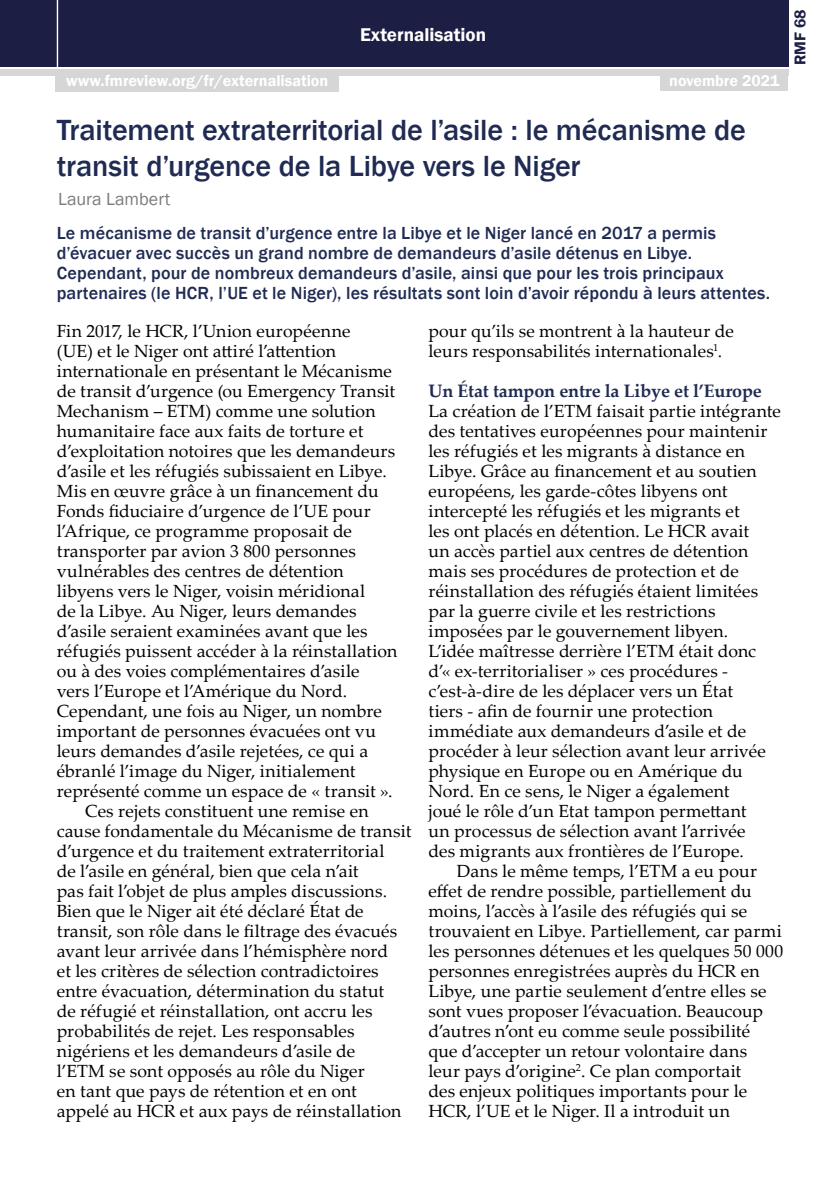
<style>
.page{position:relative;width:840px;height:1191px;background:#fff}
.page>*{position:absolute;margin:0;border:0;box-sizing:border-box;transform-origin:0 0}
.t1{font:500 30px/36px "Franklin Gothic";letter-spacing:-.005em;color:#202b53}
.t2{font:600 19px "Franklin Gothic";color:#fff}
.t3{font:500 18px/20px "Franklin Gothic";letter-spacing:.01em;color:#202b53}
.t4{font:700 18px "Palatino Linotype";letter-spacing:-.01em;color:#202b53}
.t5{font:18px "Franklin Gothic";color:#7c7c7c}
.t6{font:17.6px/20px "Palatino Linotype";letter-spacing:.005em;color:#000}
.t7{font:600 16px "Franklin Gothic";color:#fff}
.t8{font:600 16px "Franklin Gothic";color:#1c1e44}
</style>
<div class="page">
<div style="left:0;top:0;width:787px;height:66px;background:#1c1e44"></div>
<div style="left:0;top:69px;width:787px;height:6px;background:#d6d6d6"></div>
<hr style="left:57px;top:0;width:1px;height:67px;background:#fff">
<div style="left:660px;top:73px;width:127px;height:18px;background:#d6d6d6"></div>
<div style="left:55px;top:74px;width:284px;height:18px;background:#d6d6d6"></div>
<p class="t2" style="left:360px;top:23px;width:127px">Externalisation</p>
<p class="t7" style="left:66px;top:71px;width:263px">www.fmreview.org/fr/externalisation</p>
<p class="t7" style="left:668px;top:71px;width:112px">novembre 2021</p>
<h1 class="t1" style="left:57px;top:112px;width:690px">Traitement extraterritorial de l’asile : le mécanisme de transit d’urgence de la Libye vers le Niger</h1>
<p class="t5" style="left:58px;top:188px;width:114px">Laura Lambert</p>
<p class="t3" style="left:57px;top:223px;width:714px">Le mécanisme de transit d’urgence entre la Libye et le Niger lancé en 2017 a permis d’évacuer avec succès un grand nombre de demandeurs d’asile détenus en Libye.<br>Cependant, pour de nombreux demandeurs d’asile, ainsi que pour les trois principaux partenaires (le HCR, l’UE et le Niger), les résultats sont loin d’avoir répondu à leurs attentes.</p>
<p class="t6" style="left:57px;top:320px;width:295px">Fin 2017, le HCR, l’Union européenne</p>
<p class="t6" style="left:57px;top:340px;width:281px">(UE) et le Niger ont attiré l’attention</p>
<p class="t6" style="left:57px;top:360px;width:336px">internationale en présentant le Mécanisme</p>
<p class="t6" style="left:57px;top:380px;width:340px">de transit d’urgence (ou Emergency Transit</p>
<p class="t6" style="left:57px;top:400px;width:320px">Mechanism – ETM) comme une solution</p>
<p class="t6" style="left:57px;top:420px;width:308px">humanitaire face aux faits de torture et</p>
<p class="t6" style="left:57px;top:440px;width:340px">d’exploitation notoires que les demandeurs</p>
<p class="t6" style="left:57px;top:460px;width:331px">d’asile et les réfugiés subissaient en Libye.</p>
<p class="t6" style="left:57px;top:480px;width:323px">Mis en œuvre grâce à un financement du</p>
<p class="t6" style="left:57px;top:500px;width:315px">Fonds fiduciaire d’urgence de l’UE pour</p>
<p class="t6" style="left:57px;top:520px;width:296px">l’Afrique, ce programme proposait de</p>
<p class="t6" style="left:57px;top:540px;width:300px">transporter par avion 3 800 personnes</p>
<p class="t6" style="left:57px;top:560px;width:288px">vulnérables des centres de détention</p>
<p class="t6" style="left:57px;top:580px;width:310px">libyens vers le Niger, voisin méridional</p>
<p class="t6" style="left:57px;top:600px;width:301px">de la Libye. Au Niger, leurs demandes</p>
<p class="t6" style="left:57px;top:620px;width:312px">d’asile seraient examinées avant que les</p>
<p class="t6" style="left:57px;top:640px;width:342px">réfugiés puissent accéder à la réinstallation</p>
<p class="t6" style="left:57px;top:660px;width:304px">ou à des voies complémentaires d’asile</p>
<p class="t6" style="left:57px;top:680px;width:292px">vers l’Europe et l’Amérique du Nord.</p>
<p class="t6" style="left:57px;top:700px;width:326px">Cependant, une fois au Niger, un nombre</p>
<p class="t6" style="left:57px;top:720px;width:320px">important de personnes évacuées ont vu</p>
<p class="t6" style="left:57px;top:740px;width:313px">leurs demandes d’asile rejetées, ce qui a</p>
<p class="t6" style="left:57px;top:760px;width:300px">ébranlé l’image du Niger, initialement</p>
<p class="t6" style="left:57px;top:780px;width:337px">représenté comme un espace de « transit ».</p>
<p class="t6" style="left:85px;top:800px;width:285px">Ces rejets constituent une remise en</p>
<p class="t6" style="left:57px;top:820px;width:356px">cause fondamentale du Mécanisme de transit</p>
<p class="t6" style="left:57px;top:840px;width:329px">d’urgence et du traitement extraterritorial</p>
<p class="t6" style="left:57px;top:860px;width:303px">de l’asile en général, bien que cela n’ait</p>
<p class="t6" style="left:57px;top:880px;width:331px">pas fait l’objet de plus amples discussions.</p>
<p class="t6" style="left:57px;top:900px;width:308px">Bien que le Niger ait été déclaré État de</p>
<p class="t6" style="left:57px;top:920px;width:342px">transit, son rôle dans le filtrage des évacués</p>
<p class="t6" style="left:57px;top:940px;width:333px">avant leur arrivée dans l’hémisphère nord</p>
<p class="t6" style="left:57px;top:960px;width:323px">et les critères de sélection contradictoires</p>
<p class="t6" style="left:57px;top:980px;width:329px">entre évacuation, détermination du statut</p>
<p class="t6" style="left:57px;top:1000px;width:317px">de réfugié et réinstallation, ont accru les</p>
<p class="t6" style="left:57px;top:1020px;width:299px">probabilités de rejet. Les responsables</p>
<p class="t6" style="left:57px;top:1040px;width:300px">nigériens et les demandeurs d’asile de</p>
<p class="t6" style="left:57px;top:1060px;width:309px">l’ETM se sont opposés au rôle du Niger</p>
<p class="t6" style="left:57px;top:1080px;width:301px">en tant que pays de rétention et en ont</p>
<p class="t6" style="left:57px;top:1100px;width:346px">appelé au HCR et aux pays de réinstallation</p>
<p class="t6" style="left:428px;top:320px;width:306px">pour qu’ils se montrent à la hauteur de leurs responsabilités internationales<sup>1</sup>.</p>
<p class="t4" style="left:428px;top:378px;width:334px">Un État tampon entre la Libye et l’Europe</p>
<p class="t6" style="left:428px;top:400px;width:354px">La création de l’ETM faisait partie intégrante des tentatives européennes pour maintenir les réfugiés et les migrants à distance en Libye. Grâce au financement et au soutien européens, les garde-côtes libyens ont intercepté les réfugiés et les migrants et<br>les ont placés en détention. Le HCR avait<br>un accès partiel aux centres de détention mais ses procédures de protection et de réinstallation des réfugiés étaient limitées par la guerre civile et les restrictions imposées par le gouvernement libyen.<br>L’idée maîtresse derrière l’ETM était donc d’« ex-territorialiser » ces procédures - c’est-à-dire de les déplacer vers un État<br>tiers - afin de fournir une protection immédiate aux demandeurs d’asile et de procéder à leur sélection avant leur arrivée physique en Europe ou en Amérique du Nord. En ce sens, le Niger a également<br>joué le rôle d’un Etat tampon permettant<br>un processus de sélection avant l’arrivée<br>des migrants aux frontières de l’Europe.</p>
<p class="t6" style="left:428px;top:860px;width:356px;text-indent:28px">Dans le même temps, l’ETM a eu pour effet de rendre possible, partiellement du moins, l’accès à l’asile des réfugiés qui se trouvaient en Libye. Partiellement, car parmi les personnes détenues et les quelques 50 000 personnes enregistrées auprès du HCR en Libye, une partie seulement d’entre elles se sont vues proposer l’évacuation. Beaucoup d’autres n’ont eu comme seule possibilité que d’accepter un retour volontaire dans leur pays d’origine<sup>2</sup>. Ce plan comportait<br>des enjeux politiques importants pour le HCR, l’UE et le Niger. Il a introduit un</p>
<p class="t8" style="left:789px;top:65px;width:57px;rotate:-90deg">RMF 68</p>
</div>
